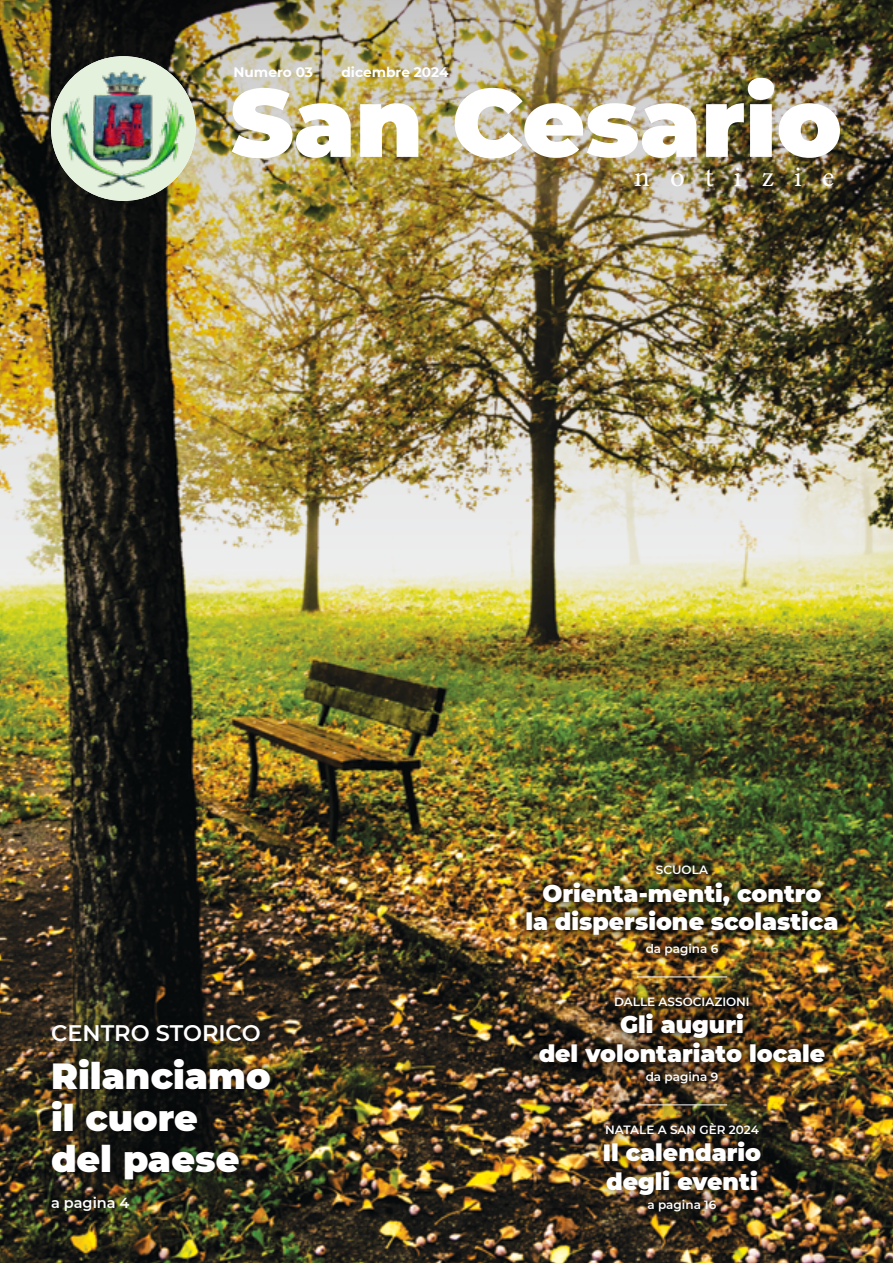
<style>
.page{position:relative;width:893px;height:1263px;background:#fff}
.page>*{position:absolute;margin:0;border:0;box-sizing:border-box;transform-origin:0 0}
.t1{font:900 96.45px "Montserrat";color:#fff}
.t2{font:900 36.3px/41.2px "Montserrat";color:#fff}
.t3{font:28.95px "Minion Pro";letter-spacing:.7em;color:#fff}
.t4{font:900 23.55px/28.2px "Montserrat";color:#fff;text-align:center}
.t5{font:600 22.5px "Montserrat";color:#fff}
.t6{font:600 14.55px "Montserrat";color:#fff}
.t7{font:700 13.65px "Montserrat";color:#fff}
.t8{font:600 12px "Montserrat";color:#fff}
</style>
<div class="page">
<img style="left:0;top:839px;width:893px;height:424px">
<img style="left:0;top:0;width:893px;height:839px">
<div style="left:51px;top:56px;width:145px;height:145px;background:#e4f1dc;border-radius:50%"></div>
<img style="left:60px;top:68px;width:126px;height:121px">
<div style="left:42px;top:1048px;width:237px;height:171px;background:#000;opacity:.75"></div>
<div style="left:43px;top:1016px;width:225px;height:33px;background:#000;opacity:.75"></div>
<div style="left:510px;top:849px;width:342px;height:372px;background:#000;opacity:.75"></div>
<hr style="left:637px;top:1104px;width:90px;height:1px;background:#fff">
<div style="left:517px;top:856px;width:330px;height:237px;background:#000;opacity:.75"></div>
<hr style="left:637px;top:976px;width:90px;height:1px;background:#fff">
<p class="t7" style="left:233px;top:62px;width:81px">Numero 03</p>
<p class="t7" style="left:341px;top:62px;width:109px">dicembre 2024</p>
<h1 class="t1" style="left:230px;top:50px;width:613px">San Cesario</h1>
<p class="t3" style="left:634px;top:158px;width:202px">notizie</p>
<p class="t8" style="left:656px;top:861px;width:54px">SCUOLA</p>
<p class="t4" style="left:526px;top:878px;width:314px">Orienta-menti, contro<br>la dispersione scolastica</p>
<p class="t8" style="left:646px;top:940px;width:74px">da pagina 6</p>
<p class="t5" style="left:51px;top:1017px;width:211px">CENTRO STORICO</p>
<h2 class="t2" style="left:51px;top:1053px;width:221px">Rilanciamo il cuore<br>del paese</h2>
<p class="t6" style="left:51px;top:1193px;width:80px">a pagina 4</p>
<p class="t8" style="left:614px;top:993px;width:137px">DALLE ASSOCIAZIONI</p>
<p class="t4" style="left:539px;top:1009px;width:288px">Gli auguri<br>del volontariato locale</p>
<p class="t8" style="left:646px;top:1068px;width:74px">da pagina 9</p>
<p class="t8" style="left:605px;top:1121px;width:155px">NATALE A SAN GÈR 2024</p>
<p class="t4" style="left:603px;top:1137px;width:160px;text-align:left">Il calendario degli eventi</p>
<p class="t8" style="left:648px;top:1196px;width:70px">a pagina 16</p>
</div>
